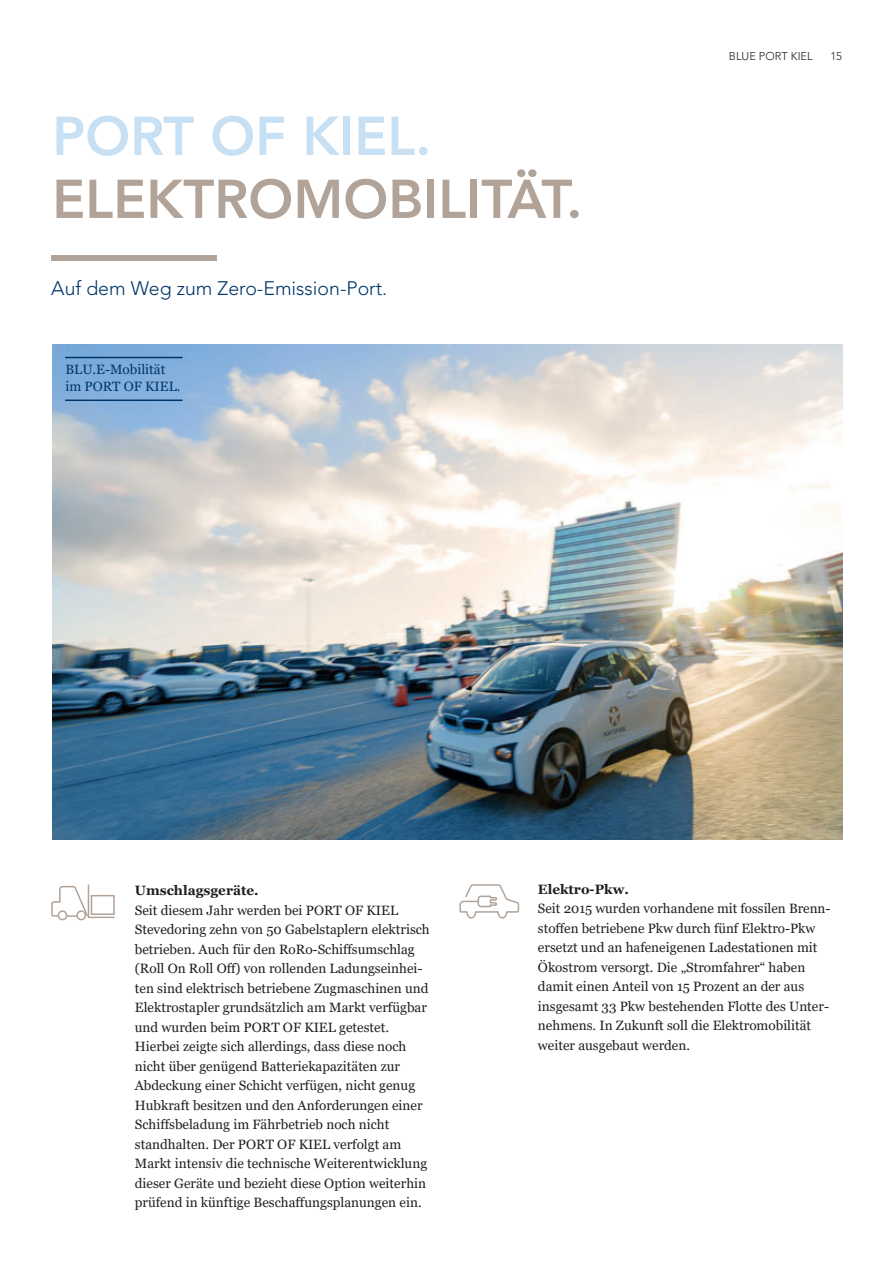
<style>
.page{position:relative;width:893px;height:1263px;background:#fff}
.page>*{position:absolute;margin:0;border:0;box-sizing:border-box;transform-origin:0 0}
.t1{font:800 54px "Avenir LT Std";color:#b2a398}
.t2{font:800 54px "Avenir LT Std";color:#c7e0f3}
.t3{font:300 19.5px "Avenir LT Std";color:#00376b}
.t4{font:13.5px/19.5px "Georgia";color:#231f20}
.t5{font:700 13.5px "Georgia";color:#231f20}
.t6{font:13.5px/16.2px "Georgia";color:#00376b}
.t7{font:300 11.25px "Avenir LT Std";color:#231f20}
</style>
<div class="page">
<div style="left:51px;top:255px;width:166px;height:6px;background:#b2a398"></div>
<svg style="left:459px;top:884px;width:61px;height:35px"></svg>
<div style="left:76px;top:910px;width:10px;height:10px;border:2px solid #b2a398;border-radius:50%"></div>
<div style="left:58px;top:910px;width:9px;height:10px;border:2px solid #b2a398;border-radius:50%"></div>
<svg style="left:51px;top:884px;width:64px;height:35px"></svg>
<img style="left:52px;top:344px;width:790px;height:495px">
<hr style="left:65px;top:357px;width:118px;height:1px;background:#00376b">
<hr style="left:65px;top:399px;width:118px;height:2px;background:#00376b">
<h1 class="t2" style="left:52px;top:104px;width:380px">PORT OF KIEL.</h1>
<h1 class="t1" style="left:52px;top:167px;width:532px">ELEKTROMOBILITÄT.</h1>
<h2 class="t3" style="left:51px;top:277px;width:338px">Auf dem Weg zum Zero-Emission-Port.</h2>
<p class="t6" style="left:65px;top:362px;width:117px">BLU.E-Mobilität im PORT OF KIEL.</p>
<p class="t7" style="left:729px;top:49px;width:85px">BLUE PORT KIEL</p>
<p class="t7" style="left:830px;top:49px;width:13px">15</p>
<p class="t5" style="left:135px;top:882px;width:125px">Umschlagsgeräte.</p>
<p class="t4" style="left:135px;top:900px;width:296px">Seit diesem Jahr werden bei PORT OF KIEL Stevedoring zehn von 50 Gabelstaplern elektrisch betrieben. Auch für den RoRo-Schiffsumschlag (Roll On Roll Off) von rollenden Ladungseinhei&shy;ten sind elektrisch betriebene Zugmaschinen und Elektrostapler grundsätzlich am Markt verfügbar und wurden beim PORT OF KIEL getestet.<br>Hierbei zeigte sich allerdings, dass diese noch nicht über genügend Batteriekapazitäten zur Abdeckung einer Schicht verfügen, nicht genug Hubkraft besitzen und den Anforderungen einer Schiffsbeladung im Fährbetrieb noch nicht standhalten. Der PORT OF KIEL verfolgt am Markt intensiv die technische Weiterentwicklung dieser Geräte und bezieht diese Option weiterhin prüfend in künftige Beschaffungsplanungen ein.</p>
<p class="t5" style="left:538px;top:880px;width:92px">Elektro-Pkw.</p>
<p class="t4" style="left:538px;top:899px;width:294px">Seit 2015 wurden vorhandene mit fossilen Brenn&shy;stoffen betriebene Pkw durch fünf Elektro-Pkw ersetzt und an hafeneigenen Ladestationen mit Ökostrom versorgt. Die „Stromfahrer“ haben damit einen Anteil von 15 Prozent an der aus insgesamt 33 Pkw bestehenden Flotte des Unter&shy;nehmens. In Zukunft soll die Elektromobilität weiter ausgebaut werden.</p>
</div>
